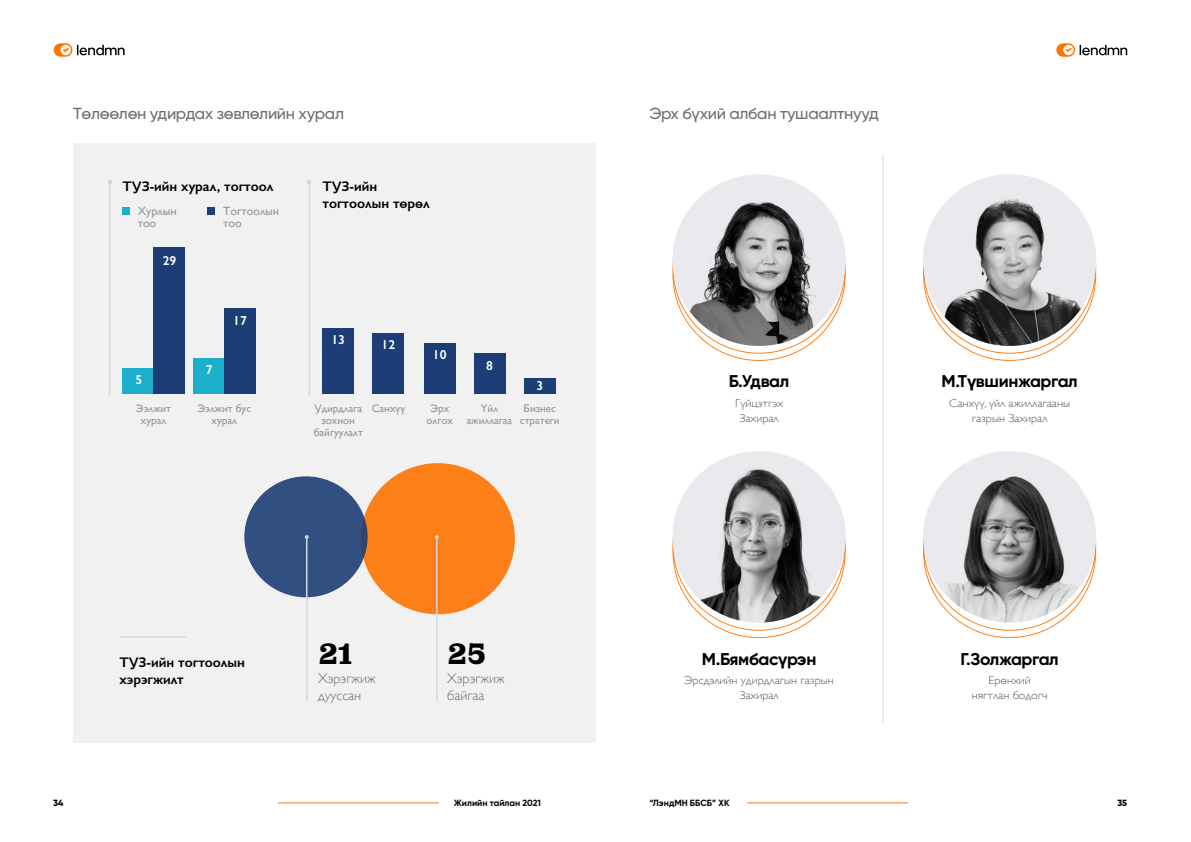
<style>
.page{position:relative;width:1191px;height:842px;background:#fff}
.page>*{position:absolute;margin:0;border:0;box-sizing:border-box;transform-origin:0 0}
.t1{font:700 30px "Montagu Slab";color:#000}
.t2{font:700 17px "GIP";letter-spacing:-.02em;color:#000}
.t3{font:500 16px "GIP";letter-spacing:-.02em;color:#6d6e71}
.t4{font:600 14px/17px "Gill Sans";color:#000}
.t5{font:300 14px/17px "Gill Sans";color:#6d6e71}
.t6{font:600 13px "Gill Sans";color:#fff}
.t7{font:12px/12px "Gill Sans";color:#939598}
.t8{font:300 11.4px/15px "Gill Sans";color:#58595b;text-align:center;scale:1.05 1}
.t9{font:11px/12px "Gill Sans";color:#939598;text-align:center}
.t10{font:700 9px "GIP";color:#000}
.t11{font:800 9px "GIP";color:#000}
</style>
<div class="page">
<svg style="left:54px;top:43px;width:71px;height:14px"></svg>
<svg style="left:1056px;top:43px;width:71px;height:14px"></svg>
<hr style="left:278px;top:802px;width:161px;height:1px;background:#f47421">
<hr style="left:747px;top:802px;width:161px;height:1px;background:#f47421">
<div style="left:73px;top:143px;width:522px;height:600px;background:#f1f1f2"></div>
<div style="left:361px;top:463px;width:154px;height:151px;background:#fd7f18;border-radius:50%"></div>
<div style="left:244px;top:476px;width:123px;height:121px;background:#314f81;border-radius:50%"></div>
<hr style="left:436px;top:537px;width:1px;height:164px;background:#d1d7e3">
<hr style="left:306px;top:537px;width:1px;height:164px;background:#d1d7e3">
<svg style="left:435px;top:535px;width:4px;height:4px"></svg>
<svg style="left:305px;top:535px;width:4px;height:4px"></svg>
<hr style="left:109px;top:182px;width:1px;height:213px;background:#d1d7e3">
<hr style="left:309px;top:182px;width:1px;height:213px;background:#d1d7e3">
<svg style="left:108px;top:180px;width:4px;height:4px"></svg>
<svg style="left:307px;top:180px;width:4px;height:4px"></svg>
<hr style="left:119px;top:636px;width:67px;height:2px;background:#d1d7e3">
<div style="left:123px;top:369px;width:31px;height:25px;background:#1cafcb"></div>
<div style="left:323px;top:328px;width:31px;height:66px;background:#1c3d75"></div>
<div style="left:193px;top:359px;width:31px;height:35px;background:#1cafcb"></div>
<div style="left:424px;top:344px;width:31px;height:50px;background:#1c3d75"></div>
<div style="left:154px;top:248px;width:31px;height:146px;background:#1c3d75"></div>
<div style="left:373px;top:334px;width:31px;height:60px;background:#1c3d75"></div>
<div style="left:224px;top:308px;width:31px;height:86px;background:#1c3d75"></div>
<div style="left:474px;top:354px;width:31px;height:40px;background:#1c3d75"></div>
<div style="left:524px;top:379px;width:31px;height:15px;background:#1c3d75"></div>
<div style="left:123px;top:207px;width:7px;height:8px;background:#1cafcb"></div>
<div style="left:207px;top:207px;width:7px;height:8px;background:#1c3d75"></div>
<hr style="left:882px;top:154px;width:1px;height:568px;background:#1c3d75">
<img style="left:672px;top:459px;width:173px;height:164px">
<img style="left:672px;top:181px;width:173px;height:165px">
<img style="left:923px;top:451px;width:173px;height:172px;border-radius:86px">
<img style="left:923px;top:174px;width:173px;height:172px;border-radius:86px">
<h3 class="t3" style="left:73px;top:103px;width:272px">Төлөөлөн удирдах зөвлөлийн хурал</h3>
<p class="t4" style="left:123px;top:178px;width:152px">ТУЗ-ийн хурал, тогтоол</p>
<p class="t4" style="left:322px;top:178px;width:109px">ТУЗ-ийн тогтоолын төрөл</p>
<p class="t7" style="left:138px;top:205px;width:40px">Хурлын тоо</p>
<p class="t7" style="left:223px;top:205px;width:57px">Тогтоолын тоо</p>
<p class="t6" style="left:163px;top:253px;width:15px">29</p>
<p class="t6" style="left:135px;top:372px;width:8px">5</p>
<p class="t6" style="left:206px;top:362px;width:8px">7</p>
<p class="t6" style="left:233px;top:313px;width:15px">17</p>
<p class="t6" style="left:331px;top:332px;width:15px">13</p>
<p class="t6" style="left:381px;top:337px;width:15px">12</p>
<p class="t9" style="left:197px;top:402px;width:55px">Ээлжит бус</p>
<p class="t9" style="left:372px;top:402px;width:35px">Санхүү</p>
<p class="t9" style="left:212px;top:414px;width:27px">хурал</p>
<p class="t9" style="left:136px;top:402px;width:37px">Ээлжит хурал</p>
<p class="t9" style="left:314px;top:402px;width:51px">Удирдлага зохион байгуулалт</p>
<p class="t6" style="left:433px;top:347px;width:15px">10</p>
<p class="t6" style="left:486px;top:358px;width:8px">8</p>
<p class="t6" style="left:536px;top:378px;width:8px">3</p>
<p class="t9" style="left:426px;top:402px;width:28px">Эрх олгох</p>
<p class="t9" style="left:467px;top:402px;width:47px">Үйл ажиллагаа</p>
<p class="t9" style="left:520px;top:402px;width:41px">Бизнес стратеги</p>
<p class="t4" style="left:119px;top:653px;width:127px">ТУЗ-ийн тогтоолын хэрэгжилт</p>
<h1 class="t1" style="left:318px;top:630px;width:36px">21</h1>
<h1 class="t1" style="left:447px;top:630px;width:41px">25</h1>
<p class="t5" style="left:318px;top:669px;width:59px">Хэрэгжиж дууссан</p>
<p class="t5" style="left:447px;top:669px;width:59px">Хэрэгжиж байгаа</p>
<h3 class="t3" style="left:649px;top:103px;width:231px">Эрх бүхий албан тушаалтнууд</h3>
<h2 class="t2" style="left:728px;top:371px;width:62px">Б.Удвал</h2>
<h2 class="t2" style="left:941px;top:371px;width:138px">М.Түвшинжаргал</h2>
<p class="t8" style="left:735px;top:395px;width:47px">Гүйцэтгэх<br>Захирал</p>
<p class="t8" style="left:949px;top:395px;width:116px">Санхүү, үйл ажиллагааны газрын Захирал</p>
<h2 class="t2" style="left:702px;top:648px;width:116px">М.Бямбасүрэн</h2>
<h2 class="t2" style="left:960px;top:648px;width:100px">Г.Золжаргал</h2>
<p class="t8" style="left:684px;top:673px;width:144px">Эрсдэлийн удирдлагын газрын<br>Захирал</p>
<p class="t8" style="left:971px;top:673px;width:73px">Ерөнхий нягтлан бодогч</p>
<p class="t11" style="left:53px;top:797px;width:12px">34</p>
<p class="t10" style="left:454px;top:797px;width:89px">Жилийн тайлан 2021</p>
<p class="t10" style="left:649px;top:797px;width:82px">“ЛэндМН ББСБ” ХК</p>
<p class="t11" style="left:1117px;top:797px;width:11px">35</p>
</div>
